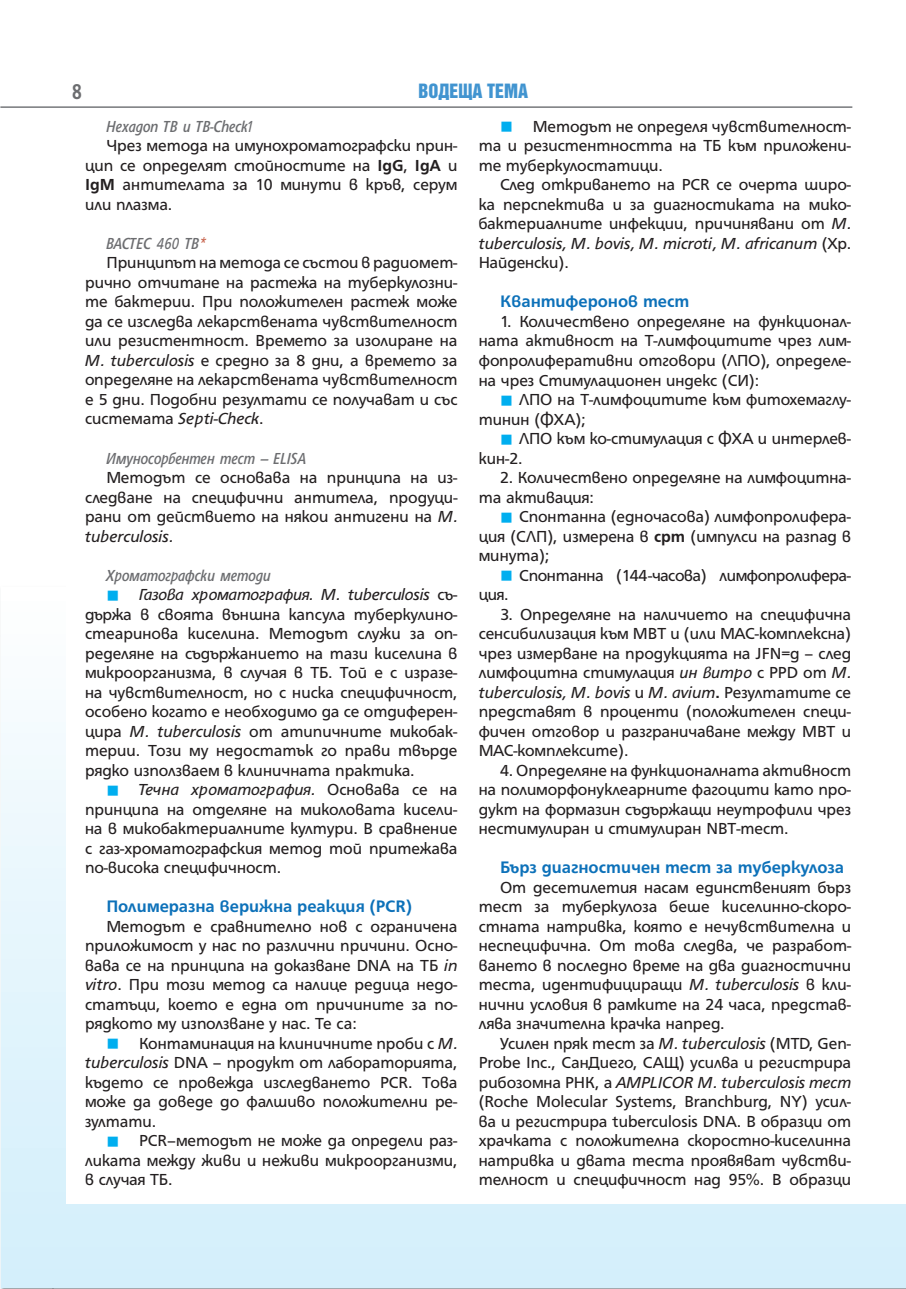
<style>
.page{position:relative;width:906px;height:1289px;background:#fff}
.page>*{position:absolute;margin:0;border:0;box-sizing:border-box;transform-origin:0 0}
.t1{font:700 23.1px "HS Grotesk Bg";color:#6c6d70;scale:.82 1}
.t2{font:700 18px "HS Grotesk Bg";color:#0d71b9}
.t3{font:18px "Helvetica Inserat Cyr Upright";color:#4194d0}
.t4{font:17.25px/19.5px "HS Grotesk Bg";color:#231f20;text-align:justify}
.t5{font:italic 17.25px "HS Grotesk Bg";letter-spacing:-.01em;color:#231f20}
.t6{font:italic condensed 17.25px "HS Grotesk Bg";color:#6c6d70}
.t7{font:17.25px "HS Grotesk Bg";letter-spacing:-.02em;color:#231f20}
.s1{font-weight:700}
.s2{color:#c7624b}
.s3{font-style:italic}
.s4{font-style:normal}
</style>
<div class="page">
<svg style="left:1px;top:722px;width:905px;height:566px;background:#daf1fb"></svg>
<hr style="left:0;top:106px;width:852px;height:2px;background:#76787b">
<div style="left:66px;top:120px;width:840px;height:1083px;background:#fff"></div>
<h1 class="t1" style="left:72px;top:83px;width:13px">8</h1>
<p class="t3" style="left:418px;top:84px;width:111px">ВОДЕЩА ТЕМА</p>
<p class="t6" style="left:106px;top:120px;width:148px">Hexagon TB и TB-Check1</p>
<p class="t4" style="left:85px;top:137px;width:374px;text-indent:21px">Чрез метода на имунохроматографски прин&shy;цип се определят стойностите на <span class="s1">IgG</span>, <span class="s1">IgA</span> и <span class="s1">IgM</span> антителата за 10 минути в кръв, серум или плазма.</p>
<p class="t6" style="left:106px;top:237px;width:102px">BACTEC 460 TB<span class="s2">*</span></p>
<p class="t4" style="left:106px;top:254px;width:353px">Принципът на метода се състои в радиомет-</p>
<p class="t4" style="left:85px;top:274px;width:374px">рично отчитане на растежа на туберкулозни-</p>
<p class="t4" style="left:85px;top:293px;width:374px">те бактерии. При положителен растеж може</p>
<p class="t4" style="left:85px;top:313px;width:374px">да се изследва лекарствената чувствителност</p>
<p class="t4" style="left:85px;top:332px;width:374px">или резистентност. Времето за изолиране на</p>
<p class="t4" style="left:85px;top:352px;width:374px"><span class="s3">M. tuberculosis</span> е средно за 8 дни, а времето за</p>
<p class="t4" style="left:85px;top:371px;width:374px">определяне на лекарствената чувствителност</p>
<p class="t4" style="left:85px;top:391px;width:374px">е 5 дни. Подобни резултати се получават и със</p>
<p class="t5" style="left:85px;top:412px;width:180px"><span class="s4">системата</span> Septi-Check<span class="s4">.</span></p>
<p class="t6" style="left:106px;top:451px;width:201px">Имуносорбентен тест – ELISA</p>
<p class="t4" style="left:85px;top:469px;width:374px;text-indent:21px">Методът се основава на принципа на из&shy;следване на специфични антитела, продуци&shy;рани от действието на някои антигени на <span class="s3">M. tuberculosis.</span></p>
<p class="t6" style="left:106px;top:568px;width:166px">Хроматографски методи</p>
<p class="t5" style="left:139px;top:588px;width:320px">Газова хроматография. M. tuberculosis <span class="s4">съ-</span></p>
<p class="t4" style="left:85px;top:605px;width:374px">дър жа в своята външна капсула туберкулино-</p>
<p class="t4" style="left:85px;top:625px;width:374px">стеаринова киселина. Методът служи за оп-</p>
<p class="t4" style="left:85px;top:644px;width:374px">ределяне на съдържанието на тази киселина в</p>
<p class="t4" style="left:85px;top:664px;width:374px">микроорганизма, в случая в ТБ. Той е с изразе-</p>
<p class="t4" style="left:85px;top:683px;width:374px">на чувствителност, но с ниска специфичност,</p>
<p class="t4" style="left:85px;top:703px;width:374px">особено когато е необходимо да се отдиферен-</p>
<p class="t4" style="left:85px;top:722px;width:374px">цира <span class="s3">M. tuberculosis</span> от атипичните микобак-</p>
<p class="t4" style="left:85px;top:742px;width:374px">терии. Този му недостатък го прави твърде</p>
<p class="t4" style="left:85px;top:761px;width:331px">рядко използваем в клиничната практика.</p>
<p class="t5" style="left:139px;top:783px;width:320px">Течна хроматография. <span class="s4">Основава се на</span></p>
<p class="t4" style="left:85px;top:800px;width:374px">принципа на отделяне на миколовата кисели-</p>
<p class="t4" style="left:85px;top:820px;width:374px">на в микобактериалните култури. В сравнение</p>
<p class="t4" style="left:85px;top:839px;width:374px">с газ-хроматографския метод той притежава</p>
<p class="t4" style="left:85px;top:859px;width:197px">по-висока специфичност.</p>
<p class="t2" style="left:106px;top:899px;width:307px">Полимеразна верижна реакция (PCR)</p>
<p class="t4" style="left:85px;top:917px;width:374px;text-indent:21px">Методът е сравнително нов с ограничена приложимост у нас по различни причини. Осно&shy;вава се на принципа на доказване DNA на ТБ <span class="s3">in vitro</span>. При този метод са налице редица недо&shy;статъци, което е една от причините за по&shy;рядкото му използване у нас. Те са:</p>
<p class="t4" style="left:85px;top:1034px;width:374px;text-indent:54px">Контаминация на клиничните проби с <span class="s3">M. tuberculosis</span> DNA – продукт от лабораторията, където се провежда изследването PCR. Това може да доведе до фалшиво положителни ре&shy;зултати.</p>
<p class="t4" style="left:85px;top:1132px;width:374px;text-indent:54px">PCR–методът не може да определи раз&shy;ликата между живи и неживи микроорганизми, в случая ТБ.</p>
<p class="t4" style="left:479px;top:118px;width:374px;text-indent:54px">Методът не определя чувствителност&shy;та и резистентността на ТБ към приложени&shy;те туберкулостатици.</p>
<p class="t4" style="left:479px;top:176px;width:374px;text-indent:21px">След откриването на PCR се очерта широ&shy;ка перспектива и за диагностиката на мико&shy;бактериалните инфекции, причинявани от <span class="s3">M. tuberculosis, M. bovis, M. microti, M. аfricanum</span> (Хр.<br>Найденски).</p>
<p class="t2" style="left:500px;top:295px;width:191px">Квантиферонов тест</p>
<p class="t4" style="left:479px;top:313px;width:374px;text-indent:21px">1. Количествено определяне на функционал&shy;ната активност на Т-лимфоцитите чрез лим&shy;фопролиферативни отговори (ЛПО), определе&shy;на чрез Стимулационен индекс (СИ):</p>
<p class="t4" style="left:479px;top:391px;width:374px;text-indent:40px">ЛПО на Т-лимфоцитите към фитохемаглу&shy;тинин (ФХА);</p>
<p class="t4" style="left:479px;top:430px;width:374px;text-indent:40px">ЛПО към ко-стимулация с ФХА и интерлев&shy;кин-2.</p>
<p class="t4" style="left:479px;top:469px;width:374px;text-indent:21px">2. Количествено определяне на лимфоцитна&shy;та активация:</p>
<p class="t4" style="left:479px;top:508px;width:374px;text-indent:40px">Спонтанна (едночасова) лимфопролифера&shy;ция (СЛП), измерена в <span class="s1">cpm</span> (импулси на разпад в минута);</p>
<p class="t7" style="left:519px;top:568px;width:333px">Спонтанна (144-часова) лимфопролифера-</p>
<p class="t4" style="left:479px;top:586px;width:31px">ция.</p>
<p class="t4" style="left:479px;top:605px;width:374px;text-indent:21px">3. Определяне на наличието на специфична сенсибилизация към МВТ и (или МАС-комплексна) чрез измерване на продукцията на JFN=g – след лимфоцитна стимулация <span class="s3">ин витро</span> с PPD от <span class="s3">M. tuberculosis, M. bovis</span> и <span class="s3">M. avium</span><span class="s1">.</span> Резултатите се представят в проценти (положителен специ&shy;фичен отговор и разграничаване между МВТ и МАС-комплексите).</p>
<p class="t4" style="left:479px;top:761px;width:374px;text-indent:21px">4. Определяне на функционалната активност на полиморфонуклеарните фагоцити като про&shy;дукт на формазин съдържащи неутрофили чрез нестимулиран и стимулиран NBT-тест.</p>
<p class="t2" style="left:500px;top:860px;width:345px">Бърз диагностичен тест за туберкулоза</p>
<p class="t4" style="left:479px;top:878px;width:374px;text-indent:21px">От десетилетия насам единственият бърз тест за туберкулоза беше киселинно-скоро&shy;стната натривка, която е нечувствителна и неспецифична. От това следва, че разработ&shy;ването в последно време на два диагностични теста, идентифициращи <span class="s3">M. tuberculosis</span> в кли&shy;нични условия в рамките на 24 часа, представ&shy;лява значителна крачка напред.</p>
<p class="t4" style="left:479px;top:1034px;width:374px;text-indent:21px">Усилен пряк тест за <span class="s3">M. tuberculosis</span> (MTD, Gen-Probe Inc., СанДиего, САЩ) усилва и регистрира рибозомна РНК, а <span class="s3">AMPLICOR M. tuberculosis тест </span>(Roche Molecular Systems, Branchburg, NY) усил&shy;ва и регистрира tuberculosis DNA. В образци от храчката с положителна скоростно-киселинна натривка и двата теста проявяват чувстви&shy;телност и специфичност над 95%. В образци</p>
</div>
